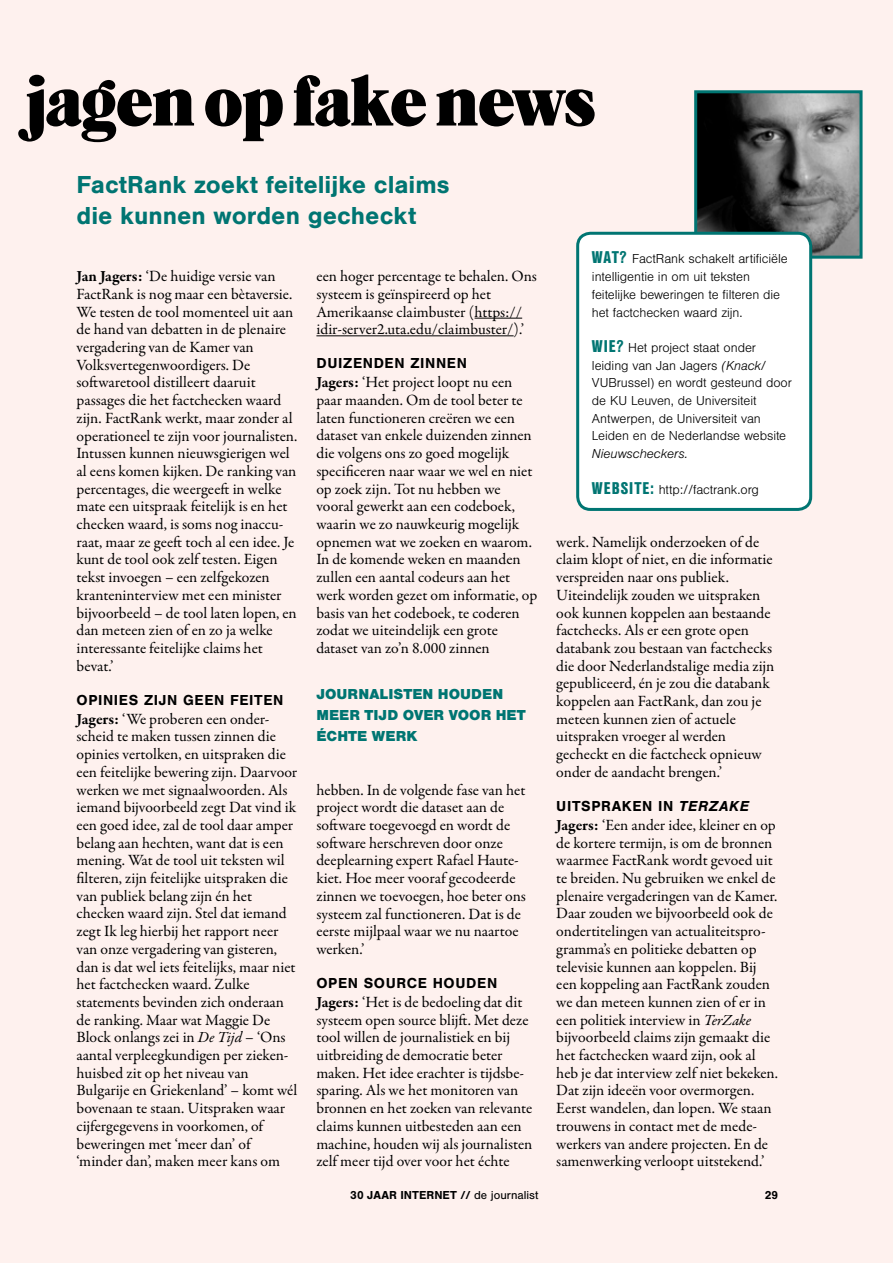
<style>
.page{position:relative;width:893px;height:1263px;background:#fef1ee}
.page>*{position:absolute;margin:0;border:0;box-sizing:border-box;transform-origin:0 0}
.t1{font:74.25px "Caslon Black SH";color:#000}
.t2{font:700 25.5px/31.5px "Nimbus San";color:#007572}
.t3{font:15.75px/17.7px "Garamond Premr Pro";color:#000}
.t4{font:700 15px "Nimbus San";letter-spacing:.04em;color:#000}
.t5{font:900 15px/21px "Nimbus San";color:#007572}
.t6{font:300 13.5px/17.7px "Nimbus San";letter-spacing:-.005em;color:#000}
.t7{font:italic 300 13.5px "Nimbus San";letter-spacing:-.005em;color:#000}
.t8{font:700 12px "Nimbus San";color:#000}
.s1{font-weight:700}
.s2{font-style:italic;font-size:15.45px}
.s3{font-family:"Nimbus San Con L";font-weight:900;font-size:16.5px;color:#007572}
.s4{font-style:italic}
.s5{font-weight:400}
</style>
<div class="page">
<hr style="left:475px;top:318px;width:47px;height:1px;background:#000">
<hr style="left:316px;top:335px;width:198px;height:1px;background:#000">
<img style="left:698px;top:94px;width:160px;height:161px">
<div style="left:694px;top:90px;width:168px;height:169px;border:3px solid #007572"></div>
<div style="left:578px;top:233px;width:233px;height:276px;background:#fff;border-radius:13px"></div>
<div style="left:576px;top:232px;width:236px;height:279px;border:3px solid #007572;border-radius:13px"></div>
<h1 class="t1" style="left:26px;top:62px;width:571px">jagen op fake news</h1>
<h2 class="t2" style="left:77px;top:169px;width:375px">FactRank zoekt feitelijke claims die kunnen worden gecheckt</h2>
<p class="t3" style="left:77px;top:268px;width:222px"><span class="s1">Jan Jagers:</span> ‘De huidige versie van FactRank is nog maar een bètaversie.<br>We testen de tool momenteel uit aan de hand van debatten in de plenaire vergadering van de Kamer van Volksvertegenwoordigers. De softwaretool distilleert daaruit passages die het factchecken waard zijn. FactRank werkt, maar zonder al operationeel te zijn voor journalisten.<br>Intussen kunnen nieuwsgierigen wel al eens komen kijken. De ranking van percentages, die weergeeft in welke mate een uitspraak feitelijk is en het checken waard, is soms nog inaccu&shy;raat, maar ze geeft toch al een idee. Je kunt de tool ook zelf testen. Eigen tekst invoegen – een zelfgekozen kranteninterview met een minister bijvoorbeeld – de tool laten lopen, en dan meteen zien of en zo ja welke interessante feitelijke claims het bevat.’</p>
<p class="t4" style="left:77px;top:691px;width:208px">OPINIES ZIJN GEEN FEITEN</p>
<p class="t3" style="left:77px;top:710px;width:222px"><span class="s1">Jagers:</span> ‘We proberen een onder&shy;scheid te maken tussen zinnen die opinies vertolken, en uitspraken die een feitelijke bewering zijn. Daarvoor werken we met signaalwoorden. Als iemand bijvoorbeeld zegt Dat vind ik een goed idee, zal de tool daar amper belang aan hechten, want dat is een mening. Wat de tool uit teksten wil filteren, zijn feitelijke uitspraken die van publiek belang zijn én het checken waard zijn. Stel dat iemand zegt Ik leg hierbij het rapport neer van onze vergadering van gisteren, dan is dat wel iets feitelijks, maar niet het factchecken waard. Zulke statements bevinden zich onderaan de ranking. Maar wat Maggie De Block onlangs zei in <span class="s2">De Tijd</span> – ‘Ons aantal verpleegkundigen per zieken&shy;huisbed zit op het niveau van Bulgarije en Griekenland’ – komt wél bovenaan te staan. Uitspraken waar cijfergegevens in voorkomen, of beweringen met ‘meer dan’ of ‘minder dan’, maken meer kans om</p>
<p class="t3" style="left:316px;top:268px;width:222px">een hoger percentage te behalen. Ons systeem is geïnspireerd op het Amerikaanse claimbuster (https:// idir-server2.uta.edu/claimbuster/).’</p>
<p class="t4" style="left:316px;top:355px;width:152px">DUIZENDEN ZINNEN</p>
<p class="t3" style="left:316px;top:374px;width:222px"><span class="s1">Jagers:</span> ‘Het project loopt nu een paar maanden. Om de tool beter te laten functioneren creëren we een dataset van enkele duizenden zinnen die volgens ons zo goed mogelijk specificeren naar waar we wel en niet op zoek zijn. Tot nu hebben we vooral gewerkt aan een codeboek, waarin we zo nauwkeurig mogelijk opnemen wat we zoeken en waarom.<br>In de komende weken en maanden zullen een aantal codeurs aan het werk worden gezet om informatie, op basis van het codeboek, te coderen zodat we uiteindelijk een grote dataset van zo’n 8.000 zinnen</p>
<p class="t5" style="left:316px;top:684px;width:211px">JOURNALISTEN HOUDEN<br>MEER TIJD OVER VOOR HET<br>ÉCHTE WERK</p>
<p class="t3" style="left:316px;top:781px;width:211px">hebben. In de volgende fase van het project wordt die dataset aan de software toegevoegd en wordt de software herschreven door onze deeplearning expert Rafael Haute&shy;kiet. Hoe meer vooraf gecodeerde zinnen we toevoegen, hoe beter ons systeem zal functioneren. Dat is de eerste mijlpaal waar we nu naartoe werken.’</p>
<p class="t4" style="left:316px;top:975px;width:182px">OPEN SOURCE HOUDEN</p>
<p class="t3" style="left:316px;top:993px;width:217px"><span class="s1">Jagers:</span> ‘Het is de bedoeling dat dit systeem open source blijft. Met deze tool willen de journalistiek en bij uitbreiding de democratie beter maken. Het idee erachter is tijdsbe&shy;sparing. Als we het monitoren van bronnen en het zoeken van relevante claims kunnen uitbesteden aan een machine, houden wij als journalisten zelf meer tijd over voor het échte</p>
<p class="t6" style="left:592px;top:251px;width:197px"><span class="s3">WAT?</span> FactRank schakelt artificiële intelligentie in om uit teksten feitelijke beweringen te filteren die het factchecken waard zijn.</p>
<p class="t6" style="left:592px;top:339px;width:202px"><span class="s3">WIE?</span> Het project staat onder leiding van Jan Jagers <span class="s4">(Knack/<br></span>VUBrussel) en wordt gesteund door de KU Leuven, de Universiteit<br>Antwerpen, de Universiteit van<br>Leiden en de Nederlandse website</p>
<p class="t7" style="left:592px;top:446px;width:97px">Nieuwscheckers.</p>
<p class="t6" style="left:592px;top:481px;width:169px"><span class="s3">WEBSITE:</span> http://factrank.org</p>
<p class="t3" style="left:556px;top:533px;width:220px">werk. Namelijk onderzoeken of de claim klopt of niet, en die informatie verspreiden naar ons publiek.<br>Uiteindelijk zouden we uitspraken ook kunnen koppelen aan bestaande factchecks. Als er een grote open databank zou bestaan van factchecks die door Nederlandstalige media zijn gepubliceerd, én je zou die databank koppelen aan FactRank, dan zou je meteen kunnen zien of actuele uitspraken vroeger al werden gecheckt en die factcheck opnieuw onder de aandacht brengen.’</p>
<p class="t4" style="left:556px;top:798px;width:194px">UITSPRAKEN IN <span class="s4">TERZAKE</span></p>
<p class="t3" style="left:556px;top:816px;width:223px"><span class="s1">Jagers:</span> ‘Een ander idee, kleiner en op de kortere termijn, is om de bronnen waarmee FactRank wordt gevoed uit te breiden. Nu gebruiken we enkel de plenaire vergaderingen van de Kamer.<br>Daar zouden we bijvoorbeeld ook de ondertitelingen van actualiteitspro&shy;gramma’s en politieke debatten op televisie kunnen aan koppelen. Bij een koppeling aan FactRank zouden we dan meteen kunnen zien of er in een politiek interview in <span class="s2">TerZake </span>bijvoorbeeld claims zijn gemaakt die het factchecken waard zijn, ook al heb je dat interview zelf niet bekeken.<br>Dat zijn ideeën voor overmorgen.<br>Eerst wandelen, dan lopen. We staan trouwens in contact met de mede&shy;werkers van andere projecten. En de samenwerking verloopt uitstekend.’</p>
<p class="t8" style="left:350px;top:1188px;width:190px">30 JAAR INTERNET // <span class="s5">de journalist</span></p>
<p class="t8" style="left:765px;top:1188px;width:15px">29</p>
</div>
